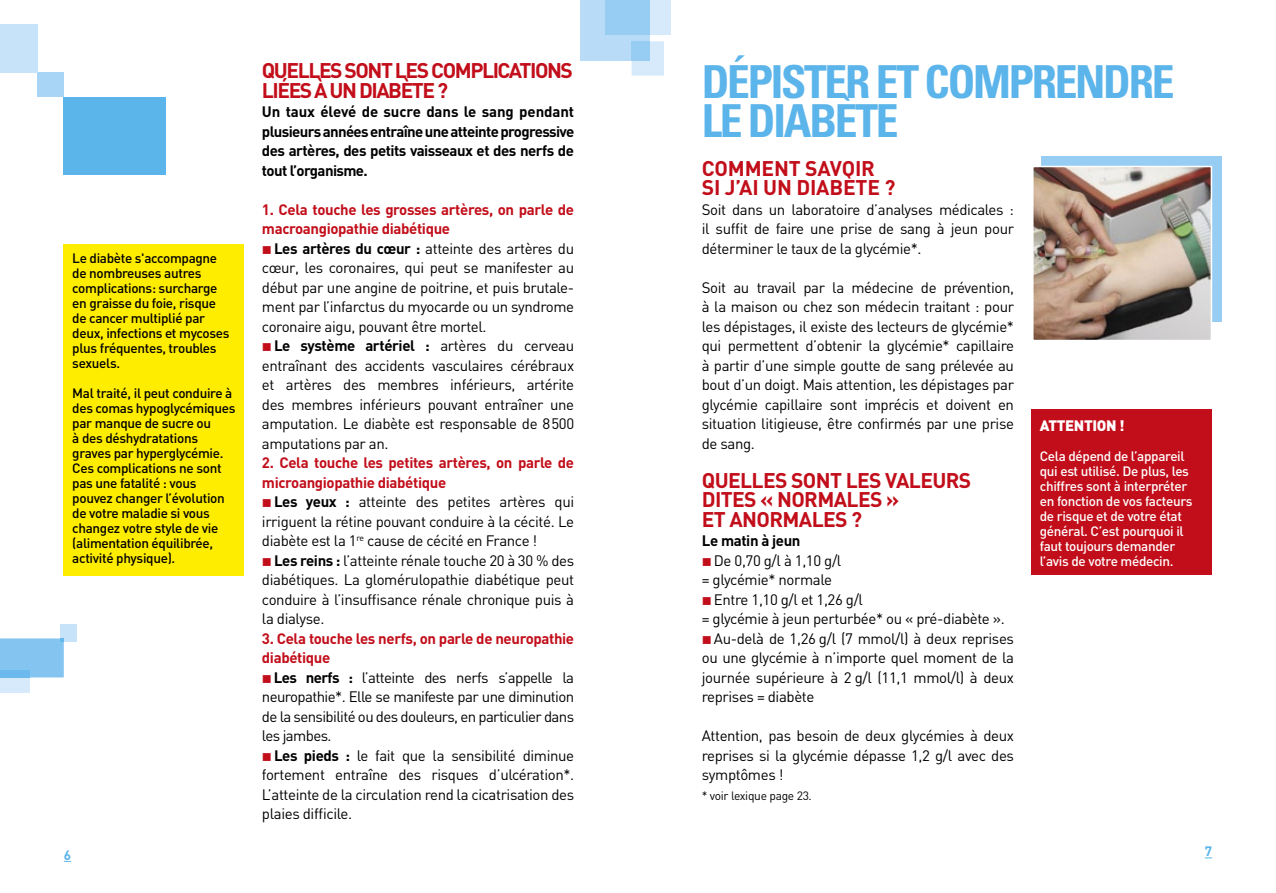
<style>
.page{position:relative;width:1276px;height:893px;background:#fff}
.page>*{position:absolute;margin:0;border:0;box-sizing:border-box;transform-origin:0 0}
.t1{font:700 condensed 45.45px/39px "Univers LT Std";letter-spacing:-.05em;color:#5bb4ea}
.t2{font:700 21px/19.5px "DIN";letter-spacing:-.03em;color:#c20e1a}
.t3{font:700 21px/19.5px "DIN";letter-spacing:-.07em;color:#c20e1a}
.t4{font:700 21px/19.5px "DIN";letter-spacing:-.01em;color:#c20e1a}
.t5{font:15px/19.5px "DIN";letter-spacing:-.025em;color:#000;text-align:justify}
.t6{font:700 15px/19.5px "DIN";letter-spacing:-.025em;color:#c20e1a}
.t7{font:700 15px/19.5px "DIN";letter-spacing:-.035em;color:#000;text-align:justify}
.t8{font:900 15px "DIN";letter-spacing:-.025em;color:#fff}
.t9{font:500 13.5px/15px "DIN";letter-spacing:-.025em;color:#000}
.t10{font:500 13.5px/15px "DIN";letter-spacing:-.025em;color:#fff}
.t11{font:700 13.5px "DIN";color:#5bb4ea}
.t12{font:12px "DIN";letter-spacing:-.025em;color:#000}
.s1{color:#c20e1a}
.s2{font-weight:700}
</style>
<div class="page">
<div style="left:60px;top:625px;width:16px;height:17px;background:#c7e3f9"></div>
<div style="left:0;top:670px;width:29px;height:22px;background:#d6eafb"></div>
<div style="left:0;top:638px;width:64px;height:39px;background:#84c4f0"></div>
<div style="left:0;top:670px;width:29px;height:7px;background:#6cbaed"></div>
<div style="left:580px;top:0;width:69px;height:61px;background:#b8dbf7"></div>
<div style="left:649px;top:0;width:22px;height:35px;background:#d6eafb"></div>
<div style="left:605px;top:0;width:44px;height:35px;background:#98cdf3"></div>
<svg style="left:631px;top:41px;width:33px;height:35px"></svg>
<div style="left:631px;top:41px;width:18px;height:20px;background:#98cdf3"></div>
<div style="left:38px;top:73px;width:26px;height:24px;background:#a8d4f5"></div>
<div style="left:0;top:24px;width:38px;height:48px;background:#c7e3f9"></div>
<div style="left:64px;top:97px;width:102px;height:78px;background:#5bb4ea"></div>
<div style="left:1041px;top:156px;width:180px;height:166px;background:#97ccf3"></div>
<div style="left:1031px;top:410px;width:180px;height:165px;background:#c20e1a"></div>
<div style="left:64px;top:244px;width:180px;height:331px;background:#ffed00"></div>
<img style="left:1033px;top:165px;width:180px;height:175px">
<p class="t9" style="left:72px;top:251px;width:159px">Le diabète s'accompagne de nombreuses autres complications: surcharge en graisse du foie, risque de cancer multiplié par deux, infections et mycoses plus fréquentes, troubles sexuels.</p>
<p class="t9" style="left:72px;top:386px;width:165px">Mal traité, il peut conduire à des comas hypoglycémiques par manque de sucre ou<br>à des déshydratations graves par hyperglycémie.<br>Ces complications ne sont pas une fatalité : vous pouvez changer l’évolution de votre maladie si vous changez votre style de vie (alimentation équilibrée, activité physique).</p>
<h2 class="t3" style="left:262px;top:60px;width:312px">QUELLES SONT LES COMPLICATIONS<br>LIÉES À UN DIABÈTE ?</h2>
<p class="t7" style="left:262px;top:101px;width:314px">Un taux élevé de sucre dans le sang pendant plusieurs années entraîne une atteinte progressive des artères, des petits vaisseaux et des nerfs de tout l’organisme.</p>
<p class="t6" style="left:262px;top:199px;width:314px">1. Cela touche les grosses artères, on parle de macroangiopathie diabétique</p>
<p class="t5" style="left:262px;top:238px;width:314px"><span class="s1">■</span> <span class="s2">Les artères du cœur :</span> atteinte des artères du cœur, les coronaires, qui peut se manifester au début par une angine de poitrine, et puis brutale&shy;ment par l’infarctus du myocarde ou un syndrome coronaire aigu, pouvant être mortel.</p>
<p class="t5" style="left:262px;top:336px;width:314px"><span class="s1">■</span> <span class="s2">Le système artériel :</span> artères du cerveau entraînant des accidents vasculaires cérébraux et artères des membres inférieurs, artérite des membres inférieurs pouvant entraîner une amputation. Le diabète est responsable de 8 500 amputations par an.</p>
<p class="t6" style="left:262px;top:452px;width:314px">2. Cela touche les petites artères, on parle de microangiopathie diabétique</p>
<p class="t5" style="left:262px;top:492px;width:314px"><span class="s1">■</span> <span class="s2">Les yeux :</span> atteinte des petites artères qui irriguent la rétine pouvant conduire à la cécité. Le diabète est la 1<sup>re</sup> cause de cécité en France !</p>
<p class="t5" style="left:262px;top:550px;width:314px"><span class="s1">■</span> <span class="s2">Les reins :</span> l’atteinte rénale touche 20 à 30 % des diabétiques. La glomérulopathie diabétique peut conduire à l’insuffisance rénale chronique puis à la dialyse.</p>
<p class="t6" style="left:262px;top:628px;width:314px">3. Cela touche les nerfs, on parle de neuropathie diabétique</p>
<p class="t5" style="left:262px;top:667px;width:314px"><span class="s1">■</span> <span class="s2">Les nerfs :</span> l’atteinte des nerfs s’appelle la neuropathie*. Elle se manifeste par une diminution de la sensibilité ou des douleurs, en particulier dans les jambes.</p>
<p class="t5" style="left:262px;top:745px;width:314px"><span class="s1">■</span> <span class="s2">Les pieds :</span> le fait que la sensibilité diminue fortement entraîne des risques d’ulcération*.<br>L’atteinte de la circulation rend la cicatrisation des plaies difficile.</p>
<h1 class="t1" style="left:702px;top:62px;width:474px">DÉPISTER ET COMPRENDRE<br>LE DIABÈTE</h1>
<h2 class="t4" style="left:702px;top:157px;width:195px">COMMENT SAVOIR<br>SI J’AI UN DIABÈTE ?</h2>
<p class="t5" style="left:702px;top:199px;width:314px">Soit dans un laboratoire d’analyses médicales : il suffit de faire une prise de sang à jeun pour déterminer le taux de la glycémie*.</p>
<p class="t5" style="left:702px;top:277px;width:314px">Soit au travail par la médecine de prévention, à la maison ou chez son médecin traitant : pour les dépistages, il existe des lecteurs de glycémie* qui permettent d’obtenir la glycémie* capillaire à partir d’une simple goutte de sang prélevée au bout d’un doigt. Mais attention, les dépistages par glycémie capillaire sont imprécis et doivent en situation litigieuse, être confirmés par une prise de sang.</p>
<h2 class="t2" style="left:702px;top:469px;width:271px">QUELLES SONT LES VALEURS<br>DITES « NORMALES »<br>ET ANORMALES ?</h2>
<p class="t7" style="left:702px;top:530px;width:100px">Le matin à jeun</p>
<p class="t5" style="left:702px;top:550px;width:141px"><span class="s1">■</span> De 0,70 g/l à 1,10 g/l = glycémie* normale</p>
<p class="t5" style="left:702px;top:589px;width:304px"><span class="s1">■</span> Entre 1,10 g/l et 1,26 g/l<br>= glycémie à jeun perturbée* ou « pré-diabète ».</p>
<p class="t5" style="left:702px;top:628px;width:314px"><span class="s1">■</span> Au-delà de 1,26 g/l (7 mmol/l) à deux reprises ou une glycémie à n’importe quel moment de la journée supérieure à 2 g/l (11,1 mmol/l) à deux reprises = diabète</p>
<p class="t5" style="left:702px;top:726px;width:314px">Attention, pas besoin de deux glycémies à deux reprises si la glycémie dépasse 1,2 g/l avec des symptômes !</p>
<p class="t12" style="left:702px;top:788px;width:112px">* voir lexique page 23.</p>
<p class="t8" style="left:1039px;top:415px;width:86px">ATTENTION !</p>
<p class="t10" style="left:1039px;top:448px;width:154px">Cela dépend de l’appareil qui est utilisé. De plus, les chiffres sont à interpréter en fonction de vos facteurs de risque et de votre état général. C’est pourquoi il faut toujours demander l’avis de votre médecin.</p>
<p class="t11" style="left:64px;top:846px;width:9px">6</p>
<p class="t11" style="left:1204px;top:842px;width:9px">7</p>
</div>
